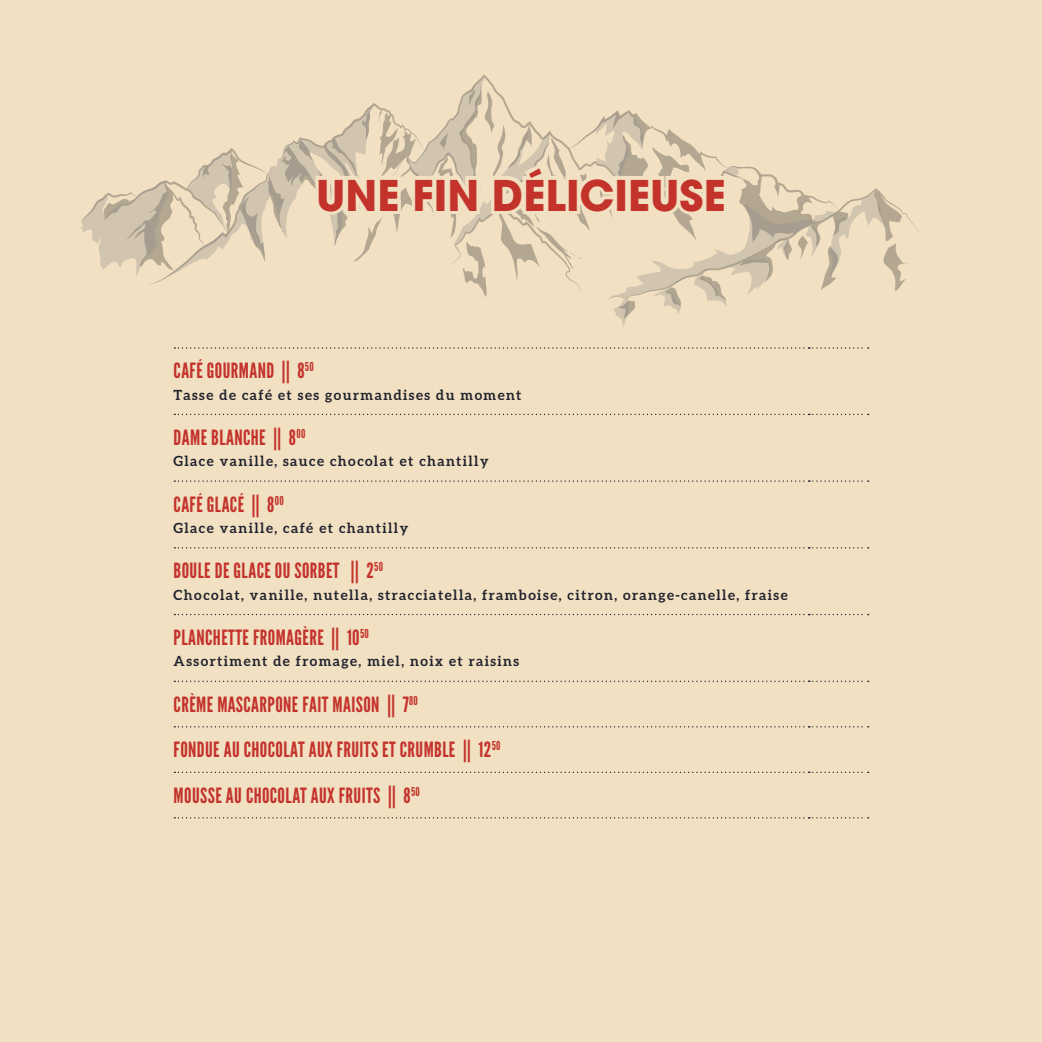
<style>
.page{position:relative;width:1042px;height:1042px;background:#f2e0c2}
.page>*{position:absolute;margin:0;border:0;box-sizing:border-box;transform-origin:0 0}
.t1{font:700 42px "Avant Garde LT";color:#c3332b}
.t2{font:21px/45.5px "League Gothic";letter-spacing:.02em;color:#c3332b}
.t3{font:700 14px "Aleo";letter-spacing:.1em;color:#22242e}
</style>
<div class="page">
<svg style="left:174px;top:414px;width:694px;height:1px"></svg>
<svg style="left:174px;top:480px;width:694px;height:2px"></svg>
<svg style="left:174px;top:547px;width:694px;height:1px"></svg>
<svg style="left:174px;top:614px;width:694px;height:1px"></svg>
<svg style="left:174px;top:726px;width:694px;height:1px"></svg>
<svg style="left:174px;top:680px;width:694px;height:2px"></svg>
<svg style="left:174px;top:771px;width:694px;height:2px"></svg>
<svg style="left:174px;top:817px;width:694px;height:1px"></svg>
<svg style="left:174px;top:347px;width:694px;height:2px"></svg>
<svg style="left:79px;top:77px;width:844px;height:250px;background:#e9d8bc"></svg>
<h1 class="t1" style="left:316px;top:168px;width:411px">UNE FIN DÉLICIEUSE</h1>
<h2 class="t2" style="left:174px;top:348px;width:142px">CAFÉ GOURMAND || 8<sup>50</sup></h2>
<p class="t3" style="left:174px;top:386px;width:349px">Tasse de café et ses gourmandises du moment</p>
<h2 class="t2" style="left:174px;top:415px;width:133px">DAME BLANCHE || 8<sup>00</sup></h2>
<p class="t3" style="left:174px;top:453px;width:316px">Glace vanille, sauce chocolat et chantilly</p>
<h2 class="t2" style="left:174px;top:481px;width:112px">CAFÉ GLACÉ || 8<sup>00</sup></h2>
<p class="t3" style="left:174px;top:520px;width:236px">Glace vanille, café et chantilly</p>
<h2 class="t2" style="left:174px;top:548px;width:211px">BOULE DE GLACE OU SORBET || 2<sup>50</sup></h2>
<p class="t3" style="left:174px;top:586px;width:615px">Chocolat, vanille, nutella, stracciatella, framboise, citron, orange-canelle, fraise</p>
<h2 class="t2" style="left:174px;top:615px;width:197px">PLANCHETTE FROMAGÈRE || 10<sup>50</sup></h2>
<p class="t3" style="left:174px;top:653px;width:347px">Assortiment de fromage, miel, noix et raisins</p>
<h2 class="t2" style="left:174px;top:681px;width:328px">CRÈME MASCARPONE FAIT MAISON || 7<sup>80<br></sup>FONDUE AU CHOCOLAT AUX FRUITS ET CRUMBLE || 12<sup>50<br></sup>MOUSSE AU CHOCOLAT AUX FRUITS || 8<sup>50</sup></h2>
</div>
